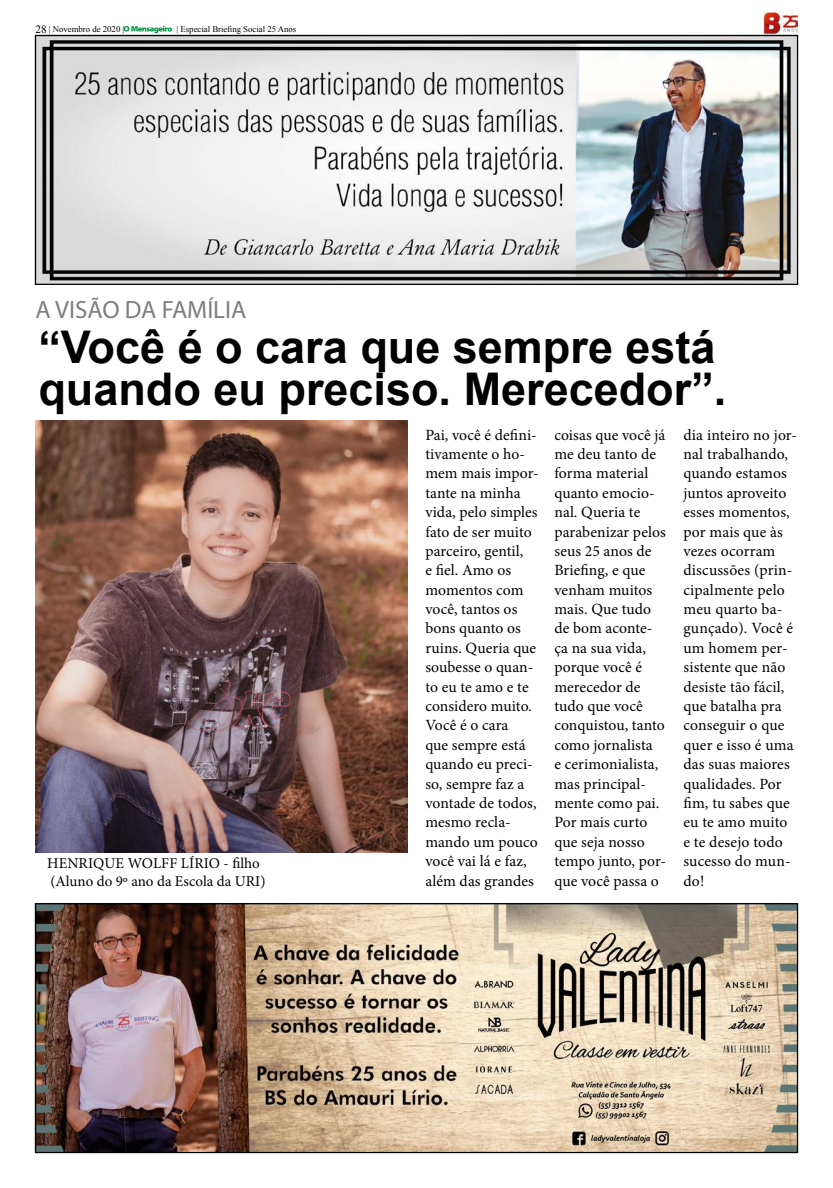
<style>
.page{position:relative;width:833px;height:1188px;background:#fff}
.page>*{position:absolute;margin:0;border:0;box-sizing:border-box;transform-origin:0 0}
.t1{font:700 45px/42.5px "Arial";color:#000}
.t2{font:25px "Myriad Pro";color:#7e7e7d}
.t3{font:15.62px/19.4px "Minion Pro";letter-spacing:.005em;color:#000}
.t4{font:15px/18px "Minion Pro";color:#000}
.t5{font:8.75px "Times New Roman";color:#000}
.s1{font-size:11.25px}
</style>
<div class="page">
<svg style="left:123px;top:26px;width:49px;height:7px"></svg>
<img style="left:763px;top:10px;width:34px;height:25px">
<img style="left:37px;top:37px;width:759px;height:246px">
<div style="left:35px;top:35px;width:763px;height:250px;border:1px solid #000"></div>
<img style="left:37px;top:904px;width:759px;height:246px">
<div style="left:35px;top:902px;width:763px;height:250px;border:1px solid #000"></div>
<img style="left:35px;top:420px;width:372px;height:432px">
<p class="t5" style="left:35px;top:23px;width:90px"><span class="s1">28</span> | Novembro de 2020 |</p>
<p class="t5" style="left:177px;top:23px;width:121px">| Especial Briefing Social 25 Anos</p>
<h2 class="t2" style="left:35px;top:293px;width:212px">A VISÃO DA FAMÍLIA</h2>
<h1 class="t1" style="left:38px;top:327px;width:689px">“Você é o cara que sempre está quando eu preciso. Merecedor”.</h1>
<p class="t4" style="left:47px;top:854px;width:220px">HENRIQUE WOLFF LÍRIO - filho (Aluno do 9º ano da Escola da URI)</p>
<p class="t3" style="left:425px;top:425px;width:115px">Pai, você é defini&shy;tivamente o ho&shy;mem mais impor&shy;tante na minha vida, pelo simples fato de ser muito parceiro, gentil,<br>e fiel. Amo os momentos com você, tantos os bons quanto os ruins. Queria que soubesse o quan&shy;to eu te amo e te considero muito.<br>Você é o cara<br>que sempre está quando eu preci&shy;so, sempre faz a vontade de todos, mesmo recla&shy;mando um pouco você vai lá e faz, além das grandes</p>
<p class="t3" style="left:554px;top:425px;width:113px">coisas que você já me deu tanto de forma material quanto emocio&shy;nal. Queria te parabenizar pelos seus 25 anos de<br>Briefing, e que venham muitos mais. Que tudo de bom aconte&shy;ça na sua vida, porque você é merecedor de tudo que você conquistou, tanto como jornalista<br>e cerimonialista, mas principal&shy;mente como pai.<br>Por mais curto que seja nosso tempo junto, por&shy;que você passa o</p>
<p class="t3" style="left:683px;top:425px;width:115px">dia inteiro no jor&shy;nal trabalhando, quando estamos juntos aproveito esses momentos, por mais que às vezes ocorram discussões (prin&shy;cipalmente pelo meu quarto ba&shy;gunçado). Você é um homem per&shy;sistente que não desiste tão fácil, que batalha pra conseguir o que quer e isso é uma das suas maiores qualidades. Por fim, tu sabes que eu te amo muito e te desejo todo sucesso do mun&shy;do!</p>
</div>
